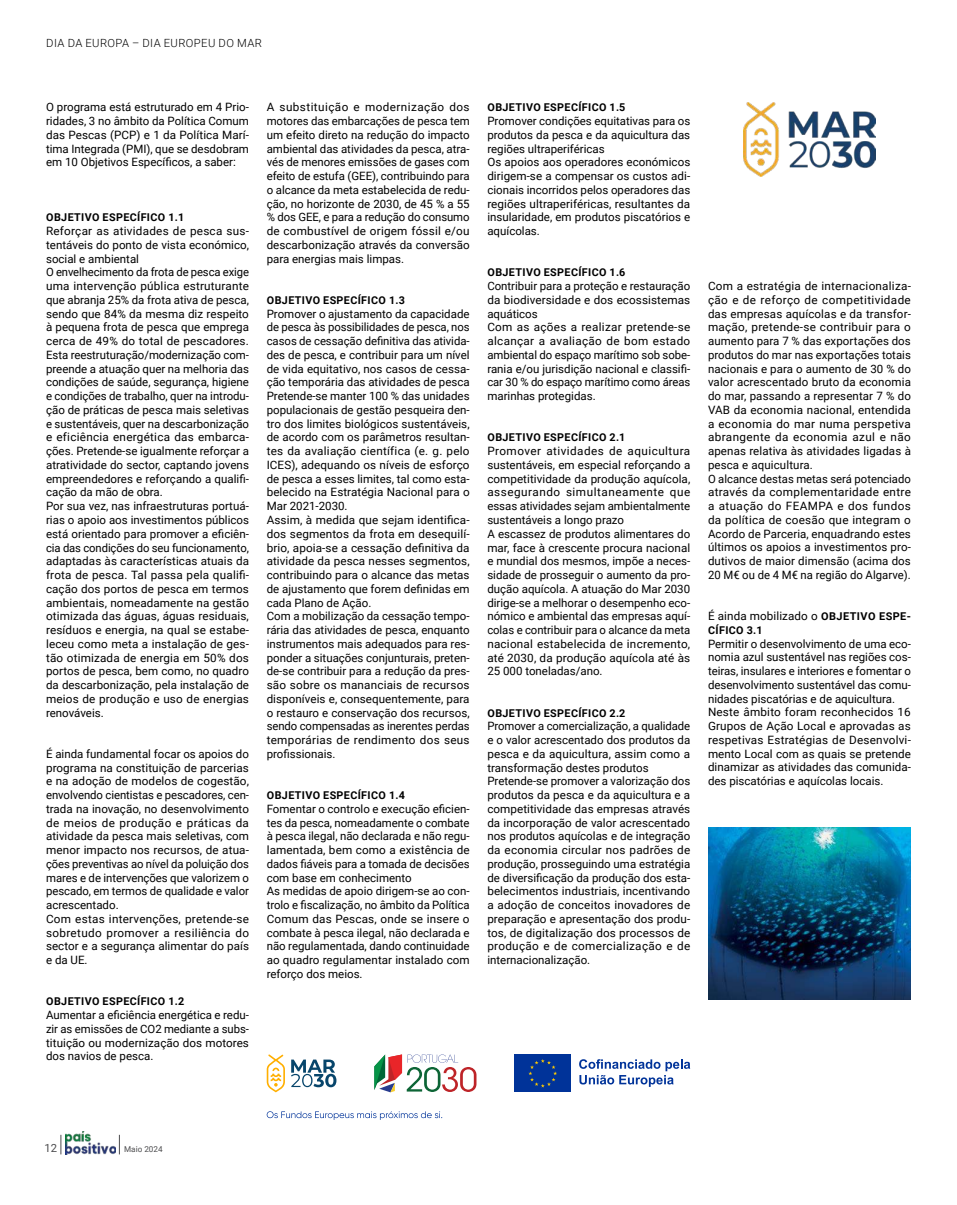
<style>
.page{position:relative;width:957px;height:1205px;background:#fff}
.page>*{position:absolute;margin:0;border:0;box-sizing:border-box;transform-origin:0 0}
.t1{font:11.5px/13.8px "Roboto";color:#000}
.t2{font:300 11.25px "Roboto";letter-spacing:.035em;color:#000}
.t3{font:11.25px "Roboto";color:#4d4d4f}
.t4{font:700 10.75px "Roboto";letter-spacing:.035em;color:#000}
.t5{font:8.12px "Roboto";color:#4d4d4f}
.s1{font-weight:700;font-size:10.75px}
</style>
<div class="page">
<img style="left:65px;top:1132px;width:51px;height:22px">
<svg style="left:61px;top:1135px;width:1px;height:19px"></svg>
<svg style="left:119px;top:1135px;width:1px;height:19px"></svg>
<img style="left:743px;top:103px;width:132px;height:73px">
<svg style="left:374px;top:1054px;width:102px;height:38px"></svg>
<div style="left:514px;top:1054px;width:57px;height:38px;background:#039"></div>
<svg style="left:528px;top:1059px;width:29px;height:28px"></svg>
<svg style="left:579px;top:1059px;width:111px;height:28px"></svg>
<svg style="left:291px;top:1059px;width:45px;height:28px"></svg>
<svg style="left:267px;top:1054px;width:18px;height:38px"></svg>
<svg style="left:267px;top:1111px;width:175px;height:9px"></svg>
<img style="left:708px;top:827px;width:203px;height:172px">
<p class="t2" style="left:46px;top:36px;width:217px">DIA DA EUROPA – DIA EUROPEU DO MAR</p>
<p class="t1" style="left:46px;top:100px;width:204px;text-align:justify">O programa está estruturado em 4 Prio&shy;ridades, 3 no âmbito da Política Comum das Pescas (PCP) e 1 da Política Marí&shy;tima Integrada (PMI), que se desdobram em 10 Objetivos Específicos, a saber:</p>
<p class="t4" style="left:46px;top:210px;width:139px">OBJETIVO ESPECÍFICO 1.1</p>
<p class="t1" style="left:46px;top:224px;width:204px">Reforçar as atividades de pesca sus&shy;tentáveis do ponto de vista económico, social e ambiental<br>O envelhecimento da frota de pesca exige uma intervenção pública estruturante que abranja 25% da frota ativa de pesca, sendo que 84% da mesma diz respeito à pequena frota de pesca que emprega cerca de 49% do total de pescadores.<br>Esta reestruturação/modernização com&shy;preende a atuação quer na melhoria das condições de saúde, segurança, higiene e condições de trabalho, quer na introdu&shy;ção de práticas de pesca mais seletivas e sustentáveis, quer na descarbonização e eficiência energética das embarca&shy;ções. Pretende-se igualmente reforçar a atratividade do sector, captando jovens empreendedores e reforçando a qualifi&shy;cação da mão de obra.<br>Por sua vez, nas infraestruturas portuá&shy;rias o apoio aos investimentos públicos está orientado para promover a eficiên&shy;cia das condições do seu funcionamento, adaptadas às características atuais da frota de pesca. Tal passa pela qualifi&shy;cação dos portos de pesca em termos ambientais, nomeadamente na gestão otimizada das águas, águas residuais, resíduos e energia, na qual se estabe&shy;leceu como meta a instalação de ges&shy;tão otimizada de energia em 50% dos portos de pesca, bem como, no quadro da descarbonização, pela instalação de meios de produção e uso de energias renováveis.</p>
<p class="t1" style="left:46px;top:746px;width:204px">É ainda fundamental focar os apoios do programa na constituição de parcerias e na adoção de modelos de cogestão, envolvendo cientistas e pescadores, cen&shy;trada na inovação, no desenvolvimento de meios de produção e práticas da atividade da pesca mais seletivas, com menor impacto nos recursos, de atua&shy;ções preventivas ao nível da poluição dos mares e de intervenções que valorizem o pescado, em termos de qualidade e valor acrescentado.<br>Com estas intervenções, pretende-se sobretudo promover a resiliência do sector e a segurança alimentar do país e da UE.</p>
<p class="t4" style="left:46px;top:994px;width:139px">OBJETIVO ESPECÍFICO 1.2</p>
<p class="t1" style="left:46px;top:1007px;width:204px;text-align:justify">Aumentar a eficiência energética e redu&shy;zir as emissões de CO2 mediante a subs&shy;tituição ou modernização dos motores dos navios de pesca.</p>
<p class="t1" style="left:267px;top:100px;width:204px;text-align:justify">A substituição e modernização dos motores das embarcações de pesca tem um efeito direto na redução do impacto ambiental das atividades da pesca, atra&shy;vés de menores emissões de gases com efeito de estufa (GEE), contribuindo para o alcance da meta estabelecida de redu&shy;ção, no horizonte de 2030, de 45 % a 55 % dos GEE, e para a redução do consumo de combustível de origem fóssil e/ou descarbonização através da conversão para energias mais limpas.</p>
<p class="t4" style="left:267px;top:293px;width:139px">OBJETIVO ESPECÍFICO 1.3</p>
<p class="t1" style="left:267px;top:306px;width:204px">Promover o ajustamento da capacidade de pesca às possibilidades de pesca, nos casos de cessação definitiva das ativida&shy;des de pesca, e contribuir para um nível de vida equitativo, nos casos de cessa&shy;ção temporária das atividades de pesca Pretende-se manter 100 % das unidades populacionais de gestão pesqueira den&shy;tro dos limites biológicos sustentáveis, de acordo com os parâmetros resultan&shy;tes da avaliação científica (e. g. pelo ICES), adequando os níveis de esforço de pesca a esses limites, tal como esta&shy;belecido na Estratégia Nacional para o Mar 2021-2030.<br>Assim, à medida que sejam identifica&shy;dos segmentos da frota em desequilí&shy;brio, apoia-se a cessação definitiva da atividade da pesca nesses segmentos, contribuindo para o alcance das metas de ajustamento que forem definidas em cada Plano de Ação.<br>Com a mobilização da cessação tempo&shy;rária das atividades de pesca, enquanto instrumentos mais adequados para res&shy;ponder a situações conjunturais, preten&shy;de-se contribuir para a redução da pres&shy;são sobre os mananciais de recursos disponíveis e, consequentemente, para o restauro e conservação dos recursos, sendo compensadas as inerentes perdas temporárias de rendimento dos seus profissionais.</p>
<p class="t4" style="left:267px;top:788px;width:139px">OBJETIVO ESPECÍFICO 1.4</p>
<p class="t1" style="left:267px;top:801px;width:204px">Fomentar o controlo e execução eficien&shy;tes da pesca, nomeadamente o combate à pesca ilegal, não declarada e não regu&shy;lamentada, bem como a existência de dados fiáveis para a tomada de decisões com base em conhecimento<br>As medidas de apoio dirigem-se ao con&shy;trolo e fiscalização, no âmbito da Política Comum das Pescas, onde se insere o combate à pesca ilegal, não declarada e não regulamentada, dando continuidade ao quadro regulamentar instalado com reforço dos meios.</p>
<p class="t4" style="left:487px;top:100px;width:139px">OBJETIVO ESPECÍFICO 1.5</p>
<p class="t1" style="left:487px;top:114px;width:204px">Promover condições equitativas para os produtos da pesca e da aquicultura das regiões ultraperiféricas<br>Os apoios aos operadores económicos dirigem-se a compensar os custos adi&shy;cionais incorridos pelos operadores das regiões ultraperiféricas, resultantes da insularidade, em produtos piscatórios e aquícolas.</p>
<p class="t4" style="left:487px;top:265px;width:139px">OBJETIVO ESPECÍFICO 1.6</p>
<p class="t1" style="left:487px;top:279px;width:204px">Contribuir para a proteção e restauração da biodiversidade e dos ecossistemas aquáticos<br>Com as ações a realizar pretende-se alcançar a avaliação de bom estado ambiental do espaço marítimo sob sobe&shy;rania e/ou jurisdição nacional e classifi&shy;car 30 % do espaço marítimo como áreas marinhas protegidas.</p>
<p class="t4" style="left:487px;top:430px;width:139px">OBJETIVO ESPECÍFICO 2.1</p>
<p class="t1" style="left:487px;top:444px;width:204px">Promover atividades de aquicultura sustentáveis, em especial reforçando a competitividade da produção aquícola, assegurando simultaneamente que essas atividades sejam ambientalmente sustentáveis a longo prazo<br>A escassez de produtos alimentares do mar, face à crescente procura nacional e mundial dos mesmos, impõe a neces&shy;sidade de prosseguir o aumento da pro&shy;dução aquícola. A atuação do Mar 2030 dirige-se a melhorar o desempenho eco&shy;nómico e ambiental das empresas aquí&shy;colas e contribuir para o alcance da meta nacional estabelecida de incremento, até 2030, da produção aquícola até às 25 000 toneladas/ano.</p>
<p class="t4" style="left:487px;top:705px;width:139px">OBJETIVO ESPECÍFICO 2.2</p>
<p class="t1" style="left:487px;top:719px;width:204px">Promover a comercialização, a qualidade e o valor acrescentado dos produtos da pesca e da aquicultura, assim como a transformação destes produtos Pretende-se promover a valorização dos produtos da pesca e da aquicultura e a competitividade das empresas através da incorporação de valor acrescentado nos produtos aquícolas e de integração da economia circular nos padrões de produção, prosseguindo uma estratégia de diversificação da produção dos esta&shy;belecimentos industriais, incentivando a adoção de conceitos inovadores de preparação e apresentação dos produ&shy;tos, de digitalização dos processos de produção e de comercialização e de internacionalização.</p>
<p class="t1" style="left:708px;top:279px;width:204px">Com a estratégia de internacionaliza&shy;ção e de reforço de competitividade das empresas aquícolas e da transfor&shy;mação, pretende-se contribuir para o aumento para 7 % das exportações dos produtos do mar nas exportações totais nacionais e para o aumento de 30 % do valor acrescentado bruto da economia do mar, passando a representar 7 % do VAB da economia nacional, entendida a economia do mar numa perspetiva abrangente da economia azul e não apenas relativa às atividades ligadas à pesca e aquicultura.<br>O alcance destas metas será potenciado através da complementaridade entre a atuação do FEAMPA e dos fundos da política de coesão que integram o Acordo de Parceria, enquadrando estes últimos os apoios a investimentos pro&shy;dutivos de maior dimensão (acima dos 20 M€ ou de 4 M€ na região do Algarve).</p>
<p class="t1" style="left:708px;top:609px;width:204px">É ainda mobilizado o <span class="s1">OBJETIVO ESPE-</span></p>
<p class="t4" style="left:708px;top:622px;width:56px">CÍFICO 3.1</p>
<p class="t1" style="left:708px;top:636px;width:204px">Permitir o desenvolvimento de uma eco&shy;nomia azul sustentável nas regiões cos&shy;teiras, insulares e interiores e fomentar o desenvolvimento sustentável das comu&shy;nidades piscatórias e de aquicultura.<br>Neste âmbito foram reconhecidos 16<br>Grupos de Ação Local e aprovadas as respetivas Estratégias de Desenvolvi&shy;mento Local com as quais se pretende dinamizar as atividades das comunida&shy;des piscatórias e aquícolas locais.</p>
<p class="t3" style="left:44px;top:1139px;width:14px">12</p>
<p class="t5" style="left:124px;top:1143px;width:40px">Maio 2024</p>
</div>
